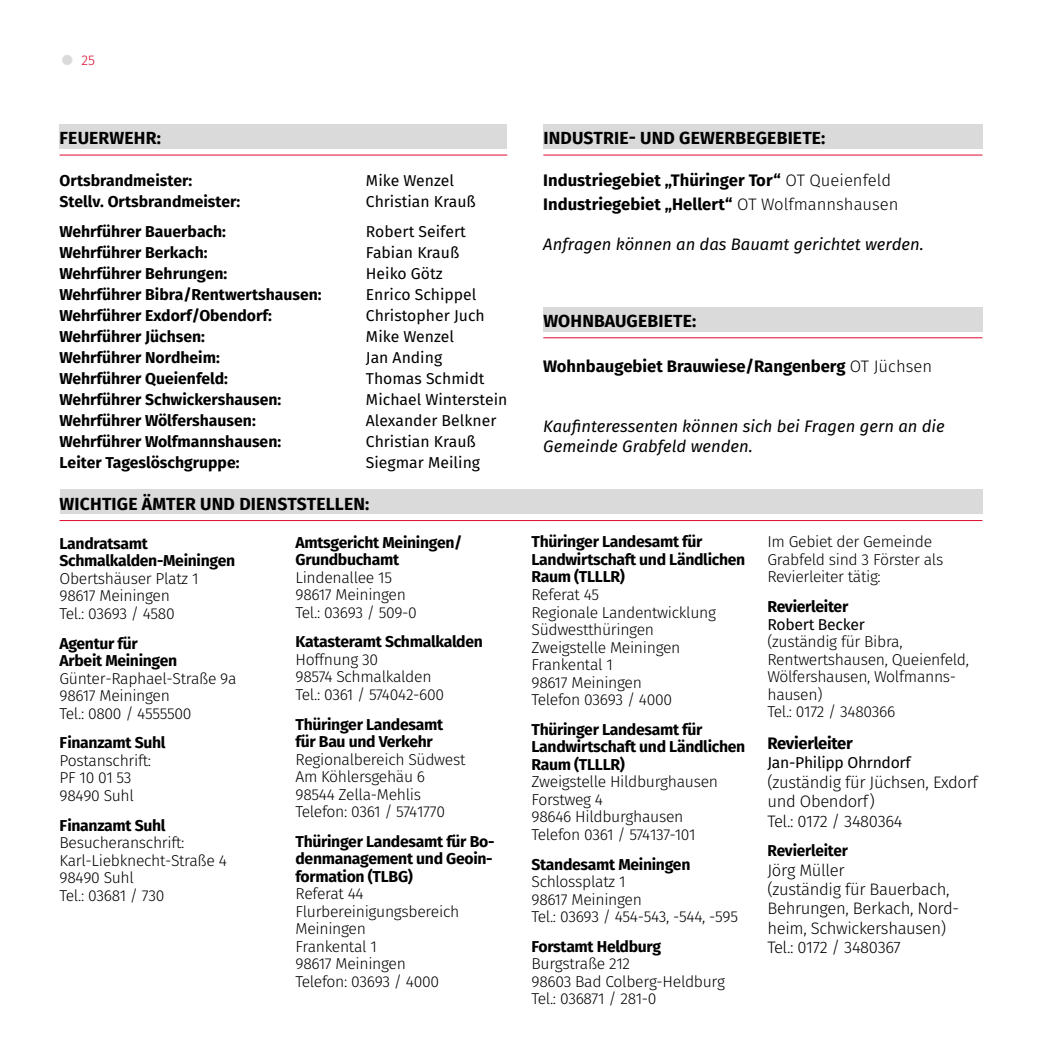
<style>
.page{position:relative;width:1042px;height:1042px;background:#fff}
.page>*{position:absolute;margin:0;border:0;box-sizing:border-box;transform-origin:0 0}
.t1{font:700 17.5px "Fira Sans";letter-spacing:.01em;color:#000}
.t2{font:300 16.62px/19.4px "Fira Sans";letter-spacing:-.02em;color:#000}
.t3{font:700 16.62px/24.5px "Fira Sans";color:#000}
.t4{font:italic 16.62px/19.9px "Fira Sans";color:#000}
.t5{font:700 16.62px "Fira Sans";letter-spacing:-.02em;color:#000}
.t6{font:300 15.75px/17.5px "Fira Sans";letter-spacing:-.02em;color:#000}
.t7{font:700 15.75px/17.5px "Fira Sans";letter-spacing:-.02em;color:#000}
.t8{font:700 15.75px "Fira Sans";color:#000}
.t9{font:15.75px "Fira Sans";color:#000}
.t10{font:15.75px "Fira Sans";letter-spacing:-.02em;color:#000}
.t11{font:300 14px "Fira Sans";color:#dd0b2f}
.s1{font-weight:300}
</style>
<div class="page">
<div style="left:60px;top:124px;width:447px;height:25px;background:#dadada"></div>
<hr style="left:60px;top:155px;width:447px;height:1px;background:#dd0b2f">
<div style="left:543px;top:124px;width:439px;height:25px;background:#dadada"></div>
<hr style="left:543px;top:155px;width:439px;height:1px;background:#dd0b2f">
<div style="left:543px;top:307px;width:439px;height:25px;background:#dadada"></div>
<hr style="left:543px;top:337px;width:439px;height:1px;background:#dd0b2f">
<div style="left:60px;top:489px;width:922px;height:25px;background:#dadada"></div>
<hr style="left:60px;top:520px;width:922px;height:1px;background:#dd0b2f">
<p class="t11" style="left:82px;top:51px;width:15px">25</p>
<p class="t1" style="left:60px;top:123px;width:103px">FEUERWEHR:</p>
<p class="t8" style="left:60px;top:167px;width:134px">Ortsbrandmeister:</p>
<p class="t9" style="left:366px;top:168px;width:90px">Mike Wenzel</p>
<p class="t8" style="left:60px;top:188px;width:182px">Stellv. Ortsbrandmeister:</p>
<p class="t9" style="left:366px;top:189px;width:111px">Christian Krauß</p>
<p class="t8" style="left:60px;top:219px;width:168px">Wehrführer Bauerbach:</p>
<p class="t9" style="left:366px;top:220px;width:102px">Robert Seifert</p>
<p class="t8" style="left:60px;top:240px;width:150px">Wehrführer Berkach:</p>
<p class="t9" style="left:366px;top:241px;width:95px">Fabian Krauß</p>
<p class="t8" style="left:60px;top:261px;width:169px">Wehrführer Behrungen:</p>
<p class="t9" style="left:366px;top:262px;width:78px">Heiko Götz</p>
<p class="t8" style="left:60px;top:282px;width:264px">Wehrführer Bibra/Rentwertshausen:</p>
<p class="t9" style="left:366px;top:283px;width:112px">Enrico Schippel</p>
<p class="t8" style="left:60px;top:303px;width:214px">Wehrführer Exdorf/Obendorf:</p>
<p class="t9" style="left:366px;top:304px;width:120px">Christopher Juch</p>
<p class="t8" style="left:60px;top:324px;width:147px">Wehrführer Jüchsen:</p>
<p class="t9" style="left:366px;top:325px;width:90px">Mike Wenzel</p>
<p class="t8" style="left:60px;top:345px;width:162px">Wehrführer Nordheim:</p>
<p class="t9" style="left:366px;top:346px;width:78px">Jan Anding</p>
<p class="t8" style="left:60px;top:366px;width:170px">Wehrführer Queienfeld:</p>
<p class="t9" style="left:366px;top:367px;width:120px">Thomas Schmidt</p>
<p class="t8" style="left:60px;top:387px;width:223px">Wehrführer Schwickershausen:</p>
<p class="t9" style="left:366px;top:388px;width:143px">Michael Winterstein</p>
<p class="t8" style="left:60px;top:408px;width:198px">Wehrführer Wölfershausen:</p>
<p class="t9" style="left:366px;top:409px;width:132px">Alexander Belkner</p>
<p class="t8" style="left:60px;top:429px;width:223px">Wehrführer Wolfmannshausen:</p>
<p class="t9" style="left:366px;top:430px;width:111px">Christian Krauß</p>
<p class="t8" style="left:60px;top:450px;width:181px">Leiter Tageslöschgruppe:</p>
<p class="t9" style="left:366px;top:451px;width:116px">Siegmar Meiling</p>
<p class="t1" style="left:60px;top:489px;width:311px">WICHTIGE ÄMTER UND DIENSTSTELLEN:</p>
<p class="t7" style="left:60px;top:533px;width:177px">Landratsamt<br>Schmalkalden-Meiningen</p>
<p class="t6" style="left:60px;top:569px;width:141px">Obertshäuser Platz 1<br>98617 Meiningen<br>Tel.: 03693 / 4580</p>
<p class="t7" style="left:60px;top:633px;width:119px">Agentur für<br>Arbeit Meiningen</p>
<p class="t6" style="left:60px;top:669px;width:178px">Günter-Raphael-Straße 9a<br>98617 Meiningen<br>Tel.: 0800 / 4555500</p>
<p class="t7" style="left:60px;top:733px;width:108px">Finanzamt Suhl</p>
<p class="t6" style="left:60px;top:751px;width:93px">Postanschrift:<br>PF 10 01 53<br>98490 Suhl</p>
<p class="t7" style="left:60px;top:815px;width:108px">Finanzamt Suhl</p>
<p class="t6" style="left:60px;top:834px;width:169px">Besucheranschrift:<br>Karl-Liebknecht-Straße 4<br>98490 Suhl<br>Tel.: 03681 / 730</p>
<p class="t7" style="left:295px;top:532px;width:168px">Amtsgericht Meiningen/<br>Grundbuchamt</p>
<p class="t6" style="left:295px;top:568px;width:123px">Lindenallee 15<br>98617 Meiningen<br>Tel.: 03693 / 509-0</p>
<p class="t7" style="left:295px;top:632px;width:189px">Katasteramt Schmalkalden</p>
<p class="t6" style="left:295px;top:650px;width:150px">Hoffnung 30<br>98574 Schmalkalden<br>Tel.: 0361 / 574042-600</p>
<p class="t7" style="left:295px;top:714px;width:149px">Thüringer Landesamt für Bau und Verkehr</p>
<p class="t6" style="left:295px;top:750px;width:171px">Regionalbereich Südwest<br>Am Köhlersgehäu 6<br>98544 Zella-Mehlis<br>Telefon: 0361 / 5741770</p>
<p class="t7" style="left:295px;top:831px;width:200px;text-align:justify">Thüringer Landesamt für Bo&shy;denmanagement und Geoin&shy;formation (TLBG)</p>
<p class="t6" style="left:295px;top:885px;width:165px">Referat 44<br>Flurbereinigungsbereich<br>Meiningen<br>Frankental 1<br>98617 Meiningen<br>Telefon: 03693 / 4000</p>
<p class="t1" style="left:543px;top:123px;width:283px">INDUSTRIE- UND GEWERBEGEBIETE:</p>
<p class="t3" style="left:543px;top:166px;width:357px">Industriegebiet „Thüringer Tor“ <span class="s1">OT Queienfeld<br></span>Industriegebiet „Hellert“ <span class="s1">OT Wolfmannshausen</span></p>
<p class="t4" style="left:543px;top:234px;width:382px">Anfragen können an das Bauamt gerichtet werden.</p>
<p class="t1" style="left:543px;top:306px;width:154px">WOHNBAUGEBIETE:</p>
<p class="t3" style="left:543px;top:353px;width:390px">Wohnbaugebiet Brauwiese/Rangenberg <span class="s1">OT Jüchsen</span></p>
<p class="t4" style="left:543px;top:415px;width:403px">Kaufinteressenten können sich bei Fragen gern an die<br>Gemeinde Grabfeld wenden.</p>
<p class="t7" style="left:531px;top:532px;width:215px">Thüringer Landesamt für<br>Landwirtschaft und Ländlichen<br>Raum (TLLLR)</p>
<p class="t6" style="left:531px;top:586px;width:186px">Referat 45<br>Regionale Landentwicklung<br>Südwestthüringen<br>Zweigstelle Meiningen<br>Frankental 1<br>98617 Meiningen<br>Telefon 03693 / 4000</p>
<p class="t7" style="left:531px;top:719px;width:215px">Thüringer Landesamt für<br>Landwirtschaft und Ländlichen<br>Raum (TLLLR)</p>
<p class="t6" style="left:531px;top:773px;width:188px">Zweigstelle Hildburghausen<br>Forstweg 4<br>98646 Hildburghausen<br>Telefon 0361 / 574137-101</p>
<p class="t7" style="left:531px;top:854px;width:160px">Standesamt Meiningen</p>
<p class="t6" style="left:531px;top:873px;width:208px">Schlossplatz 1<br>98617 Meiningen<br>Tel.: 03693 / 454-543, -544, -595</p>
<p class="t7" style="left:531px;top:936px;width:131px">Forstamt Heldburg</p>
<p class="t6" style="left:531px;top:955px;width:195px">Burgstraße 212<br>98603 Bad Colberg-Heldburg<br>Tel.: 036871 / 281-0</p>
<p class="t6" style="left:767px;top:533px;width:177px">Im Gebiet der Gemeinde<br>Grabfeld sind 3 Förster als<br>Revierleiter tätig:</p>
<p class="t7" style="left:767px;top:597px;width:82px">Revierleiter</p>
<p class="t10" style="left:767px;top:612px;width:99px">Robert Becker</p>
<p class="t6" style="left:767px;top:633px;width:203px">(zuständig für Bibra,<br>Rentwertshausen, Queienfeld,<br>Wölfershausen, Wolfmanns&shy;hausen)<br>Tel.: 0172 / 3480366</p>
<p class="t5" style="left:767px;top:729px;width:87px">Revierleiter</p>
<p class="t10" style="left:767px;top:751px;width:145px">Jan-Philipp Ohrndorf</p>
<p class="t2" style="left:767px;top:772px;width:212px">(zuständig für Jüchsen, Exdorf und Obendorf)<br>Tel.: 0172 / 3480364</p>
<p class="t7" style="left:767px;top:841px;width:82px">Revierleiter</p>
<p class="t2" style="left:767px;top:860px;width:193px">Jörg Müller<br>(zuständig für Bauerbach,<br>Behrungen, Berkach, Nord&shy;heim, Schwickershausen)<br>Tel.: 0172 / 3480367</p>
</div>
